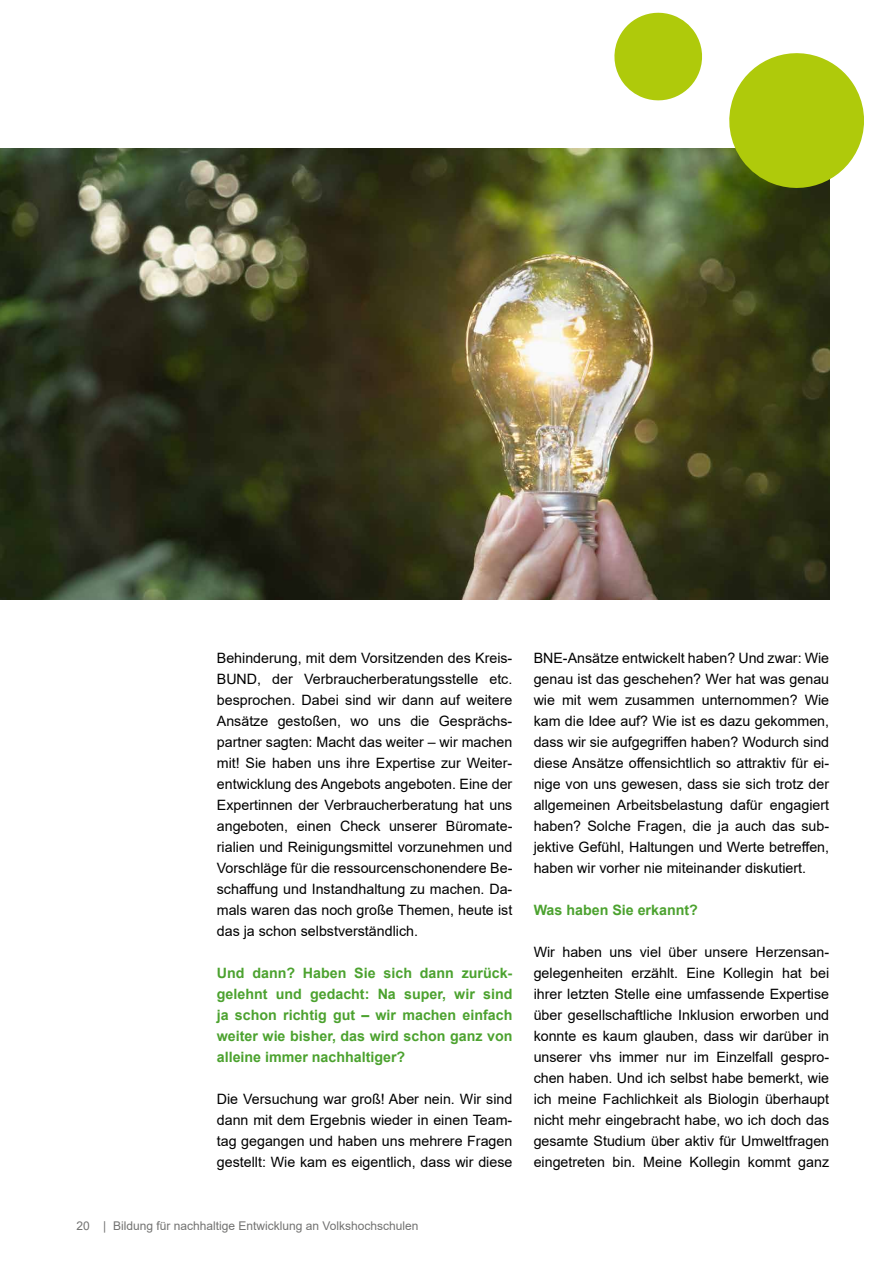
<style>
.page{position:relative;width:893px;height:1263px;background:#fff}
.page>*{position:absolute;margin:0;border:0;box-sizing:border-box;transform-origin:0 0}
.t1{font:14.25px/21px "Arial";color:#000;text-align:justify}
.t2{font:700 14.25px/21px "Arial";color:#4ca22f;text-align:justify}
.t3{font:12px "Arial";color:#727271}
</style>
<div class="page">
<img style="left:0;top:149px;width:829px;height:451px">
<svg style="left:725px;top:53px;width:139px;height:144px"></svg>
<svg style="left:614px;top:12px;width:88px;height:89px"></svg>
<p class="t1" style="left:217px;top:647px;width:297px">Behinderung, mit dem Vorsitzenden des Kreis-BUND, der Verbraucherberatungsstelle etc. besprochen. Dabei sind wir dann auf weitere Ansätze gestoßen, wo uns die Gesprächs&shy;partner sagten: Macht das weiter – wir machen mit! Sie haben uns ihre Expertise zur Weiter&shy;entwicklung des Angebots angeboten. Eine der Expertinnen der Verbraucherberatung hat uns angeboten, einen Check unserer Büromate&shy;rialien und Reinigungsmittel vorzunehmen und Vorschläge für die ressourcenschonendere Be&shy;schaffung und Instandhaltung zu machen. Da&shy;mals waren das noch große Themen, heute ist das ja schon selbstverständlich.</p>
<p class="t2" style="left:217px;top:963px;width:297px">Und dann? Haben Sie sich dann zurück&shy;gelehnt und gedacht: Na super, wir sind ja schon richtig gut – wir machen einfach weiter wie bisher, das wird schon ganz von alleine immer nachhaltiger?</p>
<p class="t1" style="left:217px;top:1088px;width:297px">Die Versuchung war groß! Aber nein. Wir sind dann mit dem Ergebnis wieder in einen Team&shy;tag gegangen und haben uns mehrere Fragen gestellt: Wie kam es eigentlich, dass wir diese</p>
<p class="t1" style="left:534px;top:647px;width:297px">BNE-Ansätze entwickelt haben? Und zwar: Wie genau ist das geschehen? Wer hat was genau wie mit wem zusammen unternommen? Wie kam die Idee auf? Wie ist es dazu gekommen, dass wir sie aufgegriffen haben? Wodurch sind diese Ansätze offensichtlich so attraktiv für ei&shy;nige von uns gewesen, dass sie sich trotz der allgemeinen Arbeitsbelastung dafür engagiert haben? Solche Fragen, die ja auch das sub&shy;jektive Gefühl, Haltungen und Werte betreffen, haben wir vorher nie miteinander diskutiert.</p>
<p class="t2" style="left:534px;top:900px;width:166px">Was haben Sie erkannt?</p>
<p class="t1" style="left:534px;top:942px;width:297px">Wir haben uns viel über unsere Herzensan&shy;gelegenheiten erzählt. Eine Kollegin hat bei ihrer letzten Stelle eine umfassende Expertise über gesellschaftliche Inklusion erworben und konnte es kaum glauben, dass wir darüber in unserer vhs immer nur im Einzelfall gespro&shy;chen haben. Und ich selbst habe bemerkt, wie ich meine Fachlichkeit als Biologin überhaupt nicht mehr eingebracht habe, wo ich doch das gesamte Studium über aktiv für Umweltfragen eingetreten bin. Meine Kollegin kommt ganz</p>
<p class="t3" style="left:77px;top:1218px;width:344px">20 | Bildung für nachhaltige Entwicklung an Volkshochschulen</p>
</div>
